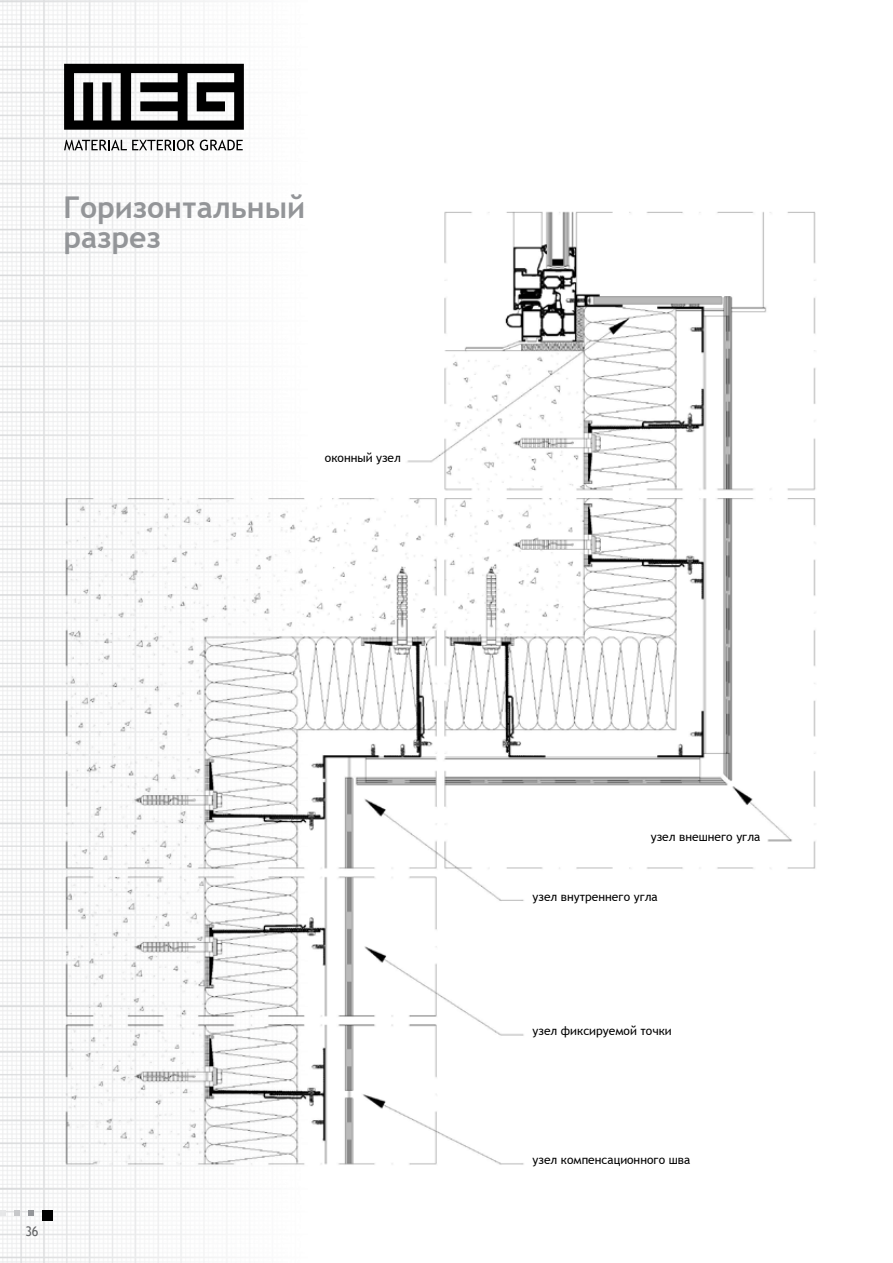
<style>
.page{position:relative;width:893px;height:1263px;background:#fff}
.page>*{position:absolute;margin:0;border:0;box-sizing:border-box;transform-origin:0 0}
.t1{font:700 30px/30px "Trebuchet MS";color:#939598}
.t2{font:13.35px "Trebuchet MS";color:#636466;scale:.95 1}
.t3{font:12px "Trebuchet MS";color:#000}
</style>
<div class="page">
<img style="left:0;top:0;width:244px;height:1263px">
<div style="left:43px;top:1210px;width:10px;height:10px;background:#000"></div>
<svg style="left:28px;top:1210px;width:6px;height:5px"></svg>
<svg style="left:14px;top:1210px;width:5px;height:5px"></svg>
<svg style="left:0;top:1210px;width:5px;height:5px"></svg>
<svg style="left:64px;top:64px;width:180px;height:66px"></svg>
<svg style="left:64px;top:140px;width:179px;height:10px"></svg>
<img style="left:64px;top:187px;width:752px;height:984px">
<h1 class="t1" style="left:64px;top:192px;width:243px">Горизонтальный разрез</h1>
<p class="t3" style="left:325px;top:450px;width:77px">оконный узел</p>
<p class="t2" style="left:25px;top:1223px;width:15px">36</p>
<p class="t3" style="left:651px;top:829px;width:111px">узел внешнего угла</p>
<p class="t3" style="left:533px;top:889px;width:127px">узел внутреннего угла</p>
<p class="t3" style="left:533px;top:1023px;width:141px">узел фиксируемой точки</p>
<p class="t3" style="left:533px;top:1152px;width:159px">узел компенсационного шва</p>
</div>
